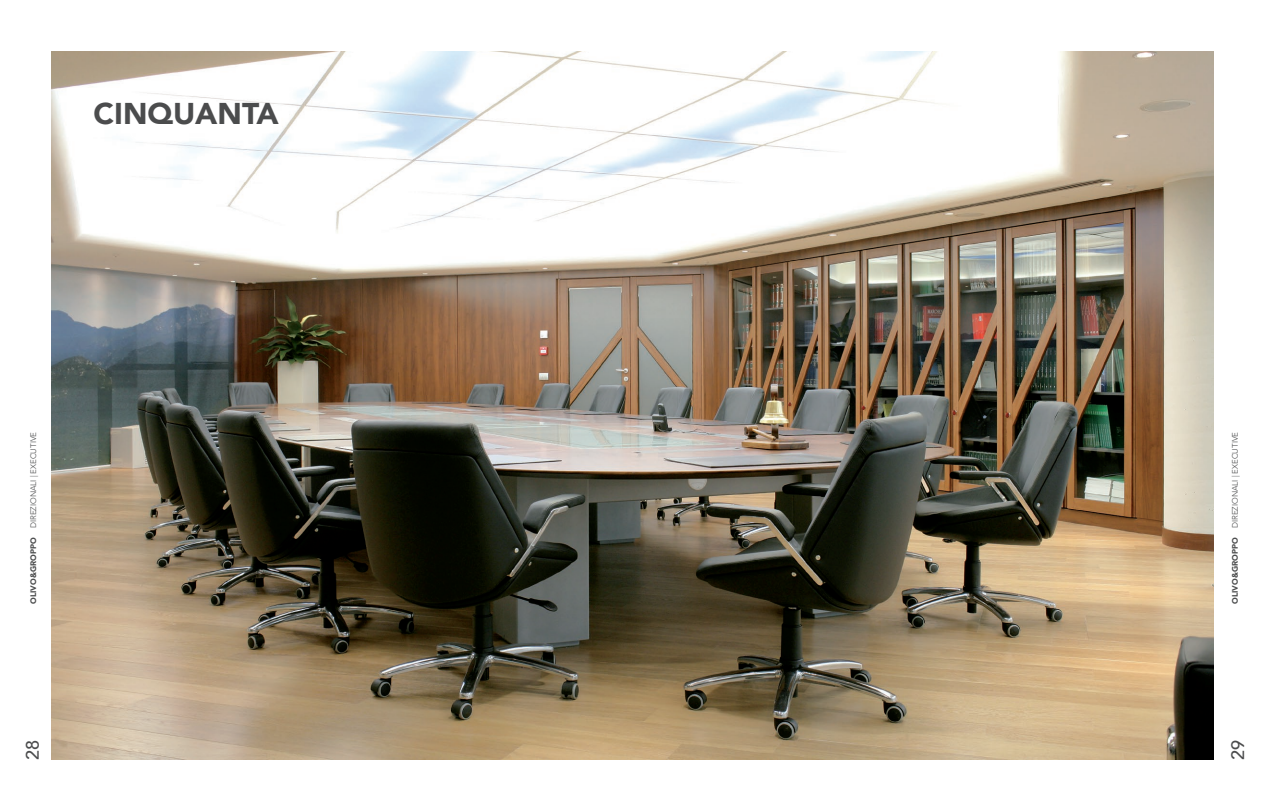
<style>
.page{position:relative;width:1265px;height:811px;background:#fff}
.page>*{position:absolute;margin:0;border:0;box-sizing:border-box;transform-origin:0 0}
.t1{font:900 30px "Avenir";color:#4b4c4d}
.t2{font:500 18px "Avenir";color:#4b4c4d}
.t3{font:300 8px "Avenir";color:#4b4c4d}
.s1{font-weight:900}
</style>
<div class="page">
<img style="left:51px;top:51px;width:1162px;height:709px">
<h1 class="t1" style="left:94px;top:87px;width:187px">CINQUANTA</h1>
<p class="t3" style="left:29px;top:604px;width:174px;rotate:-90deg"><span class="s1">OLIVO&amp;GROPPO</span> DIREZIONALI | EXECUTIVE</p>
<p class="t3" style="left:1230px;top:604px;width:174px;rotate:-90deg"><span class="s1">OLIVO&amp;GROPPO</span> DIREZIONALI | EXECUTIVE</p>
<h2 class="t2" style="left:17px;top:760px;width:22px;rotate:-90deg">28</h2>
<h2 class="t2" style="left:1222px;top:760px;width:22px;rotate:-90deg">29</h2>
</div>
